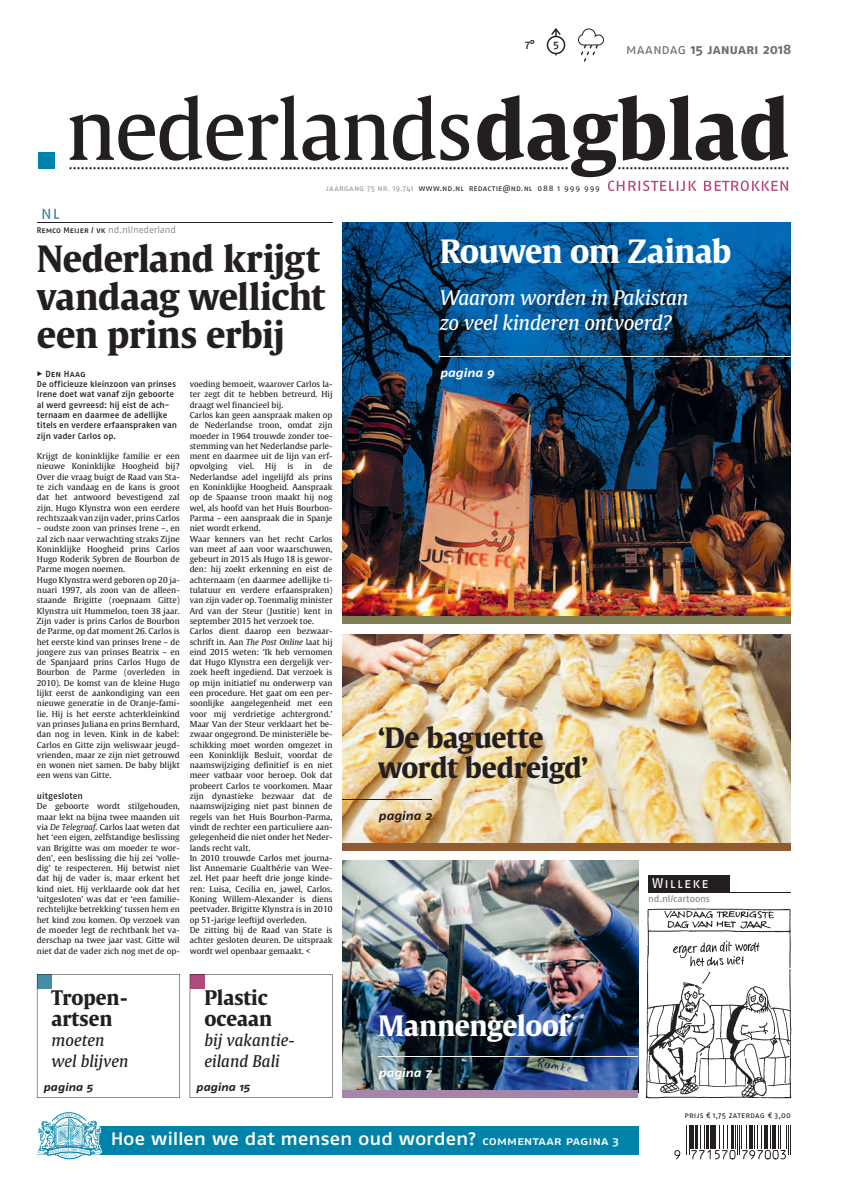
<style>
.page{position:relative;width:842px;height:1191px;background:#fff}
.page>*{position:absolute;margin:0;border:0;box-sizing:border-box;transform-origin:0 0}
.t1{font:82px "Gulliver";letter-spacing:-.025em;color:#231f20}
.t2{font:700 36px/38px "Gulliver";letter-spacing:-.015em;color:#231f20}
.t3{font:700 32px "Gulliver";letter-spacing:-.025em;color:#fff}
.t4{font:700 28px/30.9px "Gulliver";letter-spacing:-.015em;color:#231f20}
.t5{font:700 28px "Gulliver";letter-spacing:-.02em;color:#fff}
.t6{font:italic 20px/25px "Gulliver";letter-spacing:-.015em;color:#fff}
.t7{font:700 20px/20.6px "Gulliver";color:#231f20}
.t8{font:18px "Fago Pro Extd Medi";letter-spacing:-.015em;color:#fff}
.t9{font:italic 16px/20.6px "Gulliver";color:#231f20}
.t10{font:700 14px "Fago Pro";letter-spacing:-.01em;color:#6c6d70}
.t11{font:14px "Fago Pro";letter-spacing:.085em;color:#fff}
.t12{font:12px "Fago Pro Extd Bold Ita";letter-spacing:-.025em;color:#fff}
.t13{font:12px "Fago Pro Extd Bold Ita";letter-spacing:-.025em;color:#231f20}
.t14{font:500 11.2px "Fago No";color:#231f20}
.t15{font:11px "Fago Pro Extd Bold Ita";letter-spacing:-.02em;color:#231f20}
.t16{font:9.5px "Fago Pro";color:#8a9297}
.t17{font:500 9.5px "Fago Pro";color:#8a9297}
.t18{font:500 9px "Fago Pro";letter-spacing:.005em;color:#231f20}
.t19{font:500 8.7px/10.3px "Fago Pro";color:#231f20}
.t20{font:8.2px/10.3px "Gulliver";color:#231f20}
.t21{font:8.2px "Fago Pro";letter-spacing:.015em;color:#231f20}
.s1{font-weight:400}
.s2{font-weight:700}
.s3{color:#939598}
.s4{font-weight:500;font-size:8.2px;color:#231f20}
.s5{font-style:italic}
.s6{font-size:12px}
</style>
<div class="page">
<svg style="left:70px;top:167px;width:498px;height:2px"></svg>
<div style="left:38px;top:153px;width:17px;height:16px;background:#0083a9"></div>
<svg style="left:608px;top:181px;width:180px;height:10px"></svg>
<svg style="left:618px;top:167px;width:171px;height:2px"></svg>
<svg style="left:674px;top:1126px;width:117px;height:33px"></svg>
<svg style="left:546px;top:28px;width:58px;height:34px"></svg>
<div style="left:37px;top:1126px;width:601px;height:28px;background:#0083a9"></div>
<svg style="left:37px;top:1112px;width:65px;height:48px"></svg>
<img style="left:645px;top:908px;width:147px;height:191px">
<div style="left:648px;top:875px;width:82px;height:17px;background:#231f20"></div>
<hr style="left:648px;top:892px;width:143px;height:1px;background:#231f20">
<svg style="left:37px;top:974px;width:143px;height:124px"></svg>
<svg style="left:190px;top:974px;width:143px;height:124px"></svg>
<img style="left:342px;top:222px;width:449px;height:395px">
<img style="left:342px;top:861px;width:296px;height:230px">
<img style="left:342px;top:634px;width:449px;height:209px">
<div style="left:342px;top:617px;width:449px;height:7px;background:#827e53"></div>
<div style="left:342px;top:1091px;width:296px;height:7px;background:#a585a9"></div>
<div style="left:342px;top:843px;width:449px;height:8px;background:#905b30"></div>
<hr style="left:440px;top:356px;width:351px;height:1px;background:#fff">
<hr style="left:342px;top:799px;width:90px;height:1px;background:#231f20">
<hr style="left:378px;top:1056px;width:260px;height:1px;background:#fff">
<hr style="left:37px;top:222px;width:296px;height:1px;background:#231f20">
<svg style="left:43px;top:209px;width:16px;height:10px"></svg>
<h3 class="t14" style="left:525px;top:40px;width:11px">7°</h3>
<h3 class="t14" style="left:553px;top:40px;width:7px">5</h3>
<h3 class="t10" style="left:626px;top:41px;width:167px"><span class="s1">maandag</span> 15 januari 2018</h3>
<h1 class="t1" style="left:66px;top:79px;width:725px">nederlands<span class="s2">dagblad</span></h1>
<p class="t21" style="left:326px;top:185px;width:275px"><span class="s3">jaargang 75 nr. 19.741</span> www.nd.nl redactie@nd.nl 088 1 999 999</p>
<p class="t16" style="left:37px;top:226px;width:141px"><span class="s4">Remco Meijer / vk</span> nd.nl/nederland</p>
<h2 class="t2" style="left:37px;top:240px;width:290px">Nederland krijgt vandaag wellicht een prins erbij</h2>
<p class="t18" style="left:37px;top:370px;width:51px">▶ Den Haag</p>
<p class="t19" style="left:37px;top:380px;width:142px">De officieuze kleinzoon van prinses<br>Irene doet wat vanaf zijn geboorte al werd gevreesd: hij eist de ach&shy;ternaam en daarmee de adellijke titels en verdere erfaanspraken van zijn vader Carlos op.</p>
<p class="t20" style="left:37px;top:451px;width:144px;text-align:justify">Krijgt de koninklijke familie er een nieuwe Koninklijke Hoogheid bij?<br>Over die vraag buigt de Raad van Sta&shy;te zich vandaag en de kans is groot dat het antwoord bevestigend zal zijn. Hugo Klynstra won een eerdere rechtszaak van zijn vader, prins Carlos</p>
<p class="t20" style="left:37px;top:523px;width:144px">– oudste zoon van prinses Irene –, en zal zich naar verwachting straks Zijne Koninklijke Hoogheid prins Carlos Hugo Roderik Sybren de Bourbon de Parme mogen noemen.<br>Hugo Klynstra werd geboren op 20 ja&shy;nuari 1997, als zoon van de alleen&shy;staande Brigitte (roepnaam Gitte)<br>Klynstra uit Hummeloo, toen 38 jaar.<br>Zijn vader is prins Carlos de Bourbon de Parme, op dat moment 26. Carlos is het eerste kind van prinses Irene – de jongere zus van prinses Beatrix – en de Spanjaard prins Carlos Hugo de Bourbon de Parme (overleden in 2010). De komst van de kleine Hugo lijkt eerst de aankondiging van een nieuwe generatie in de Oranje-fami&shy;lie. Hij is het eerste achterkleinkind van prinses Juliana en prins Bernhard, dan nog in leven. Kink in de kabel:<br>Carlos en Gitte zijn weliswaar jeugd&shy;vrienden, maar ze zijn niet getrouwd en wonen niet samen. De baby blijkt een wens van Gitte.</p>
<p class="t18" style="left:37px;top:793px;width:48px">uitgesloten</p>
<p class="t20" style="left:37px;top:801px;width:144px;text-align:justify">De geboorte wordt stilgehouden, maar lekt na bijna twee maanden uit via <span class="s5">De Telegraaf</span>. Carlos laat weten dat het ‘een eigen, zelfstandige beslissing van Brigitte was om moeder te wor&shy;den’, een beslissing die hij zei ‘volle&shy;dig’ te respecteren. Hij betwist niet dat hij de vader is, maar erkent het kind niet. Hij verklaarde ook dat het ‘uitgesloten’ was dat er ‘een familie&shy;rechtelijke betrekking’ tussen hem en het kind zou komen. Op verzoek van de moeder legt de rechtbank het va&shy;derschap na twee jaar vast. Gitte wil niet dat de vader zich nog met de op-</p>
<p class="t20" style="left:190px;top:379px;width:144px">voeding bemoeit, waarover Carlos la&shy;ter zegt dit te hebben betreurd. Hij draagt wel financieel bij.<br>Carlos kan geen aanspraak maken op de Nederlandse troon, omdat zijn moeder in 1964 trouwde zonder toe&shy;stemming van het Nederlandse parle&shy;ment en daarmee uit de lijn van erf&shy;opvolging</p>
<p class="t20" style="left:190px;top:461px;width:144px;text-indent:134px">de Nederlandse adel ingelijfd als prins en Koninklijke Hoogheid. Aanspraak op de Spaanse troon maakt hij nog wel, als hoofd van het Huis Bourbon-Parma – een aanspraak die in Spanje niet wordt erkend.<br>Waar kenners van het recht Carlos van meet af aan voor waarschuwen, gebeurt in 2015 als Hugo 18 is gewor&shy;den: hij zoekt erkenning en eist de achternaam (en daarmee adellijke ti&shy;tulatuur en verdere erfaanspraken) van zijn vader op. Toenmalig minister Ard van der Steur (Justitie) kent in september 2015 het verzoek toe.<br>Carlos dient daarop een bezwaar&shy;schrift in. Aan <span class="s5">The Post Online</span> laat hij eind 2015 weten: ‘Ik heb vernomen dat Hugo Klynstra een dergelijk ver&shy;zoek heeft ingediend. Dat verzoek is op mijn initiatief nu onderwerp van een procedure. Het gaat om een per&shy;soonlijke aangelegenheid met een voor mij verdrietige achtergrond.’ Maar Van der Steur verklaart het be&shy;zwaar ongegrond. De ministeriële be&shy;schikking moet worden omgezet in een Koninklijk Besluit, voordat de naamswijziging definitief is en niet meer vatbaar voor beroep. Ook dat probeert Carlos te voorkomen. Maar zijn dynastieke bezwaar dat de naamswijziging niet past binnen de regels van het Huis Bourbon-Parma, vindt de rechter een particuliere aan&shy;gelegenheid die niet onder het Neder&shy;lands recht valt.<br>In 2010 trouwde Carlos met journa&shy;list Annemarie Gualthérie van Wee&shy;zel. Het paar heeft drie jonge kinde&shy;ren: Luisa, Cecilia en, jawel, Carlos.<br>Koning Willem-Alexander is diens peetvader. Brigitte Klynstra is in 2010 op 51-jarige leeftijd overleden.<br>De zitting bij de Raad van State is achter gesloten deuren. De uitspraak wordt wel openbaar gemaakt. &lt;</p>
<p class="t20" style="left:239px;top:461px;width:17px">viel.</p>
<p class="t20" style="left:265px;top:461px;width:13px">Hij</p>
<p class="t20" style="left:288px;top:461px;width:8px">is</p>
<p class="t20" style="left:305px;top:461px;width:9px">in</p>
<h3 class="t7" style="left:52px;top:987px;width:78px">Tropen&shy;artsen</h3>
<h3 class="t9" style="left:52px;top:1030px;width:78px">moeten wel blijven</h3>
<h3 class="t15" style="left:43px;top:1083px;width:51px">pagina 5</h3>
<h3 class="t7" style="left:204px;top:987px;width:69px">Plastic oceaan</h3>
<h3 class="t9" style="left:204px;top:1030px;width:92px">bij vakantie&shy;eiland Bali</h3>
<h3 class="t15" style="left:196px;top:1083px;width:56px">pagina 15</h3>
<h3 class="t3" style="left:440px;top:232px;width:293px">Rouwen om Zainab</h3>
<h3 class="t6" style="left:440px;top:285px;width:250px">Waarom worden in Pakistan zo veel kinderen ontvoerd?</h3>
<h3 class="t12" style="left:440px;top:368px;width:56px">pagina 9</h3>
<h3 class="t4" style="left:378px;top:722px;width:211px">‘De baguette wordt bedreigd’</h3>
<h3 class="t13" style="left:378px;top:811px;width:55px">pagina 2</h3>
<h3 class="t5" style="left:378px;top:1008px;width:192px">Mannengeloof</h3>
<h3 class="t12" style="left:378px;top:1069px;width:55px">pagina 7</h3>
<h3 class="t11" style="left:652px;top:878px;width:58px">Willeke</h3>
<p class="t17" style="left:648px;top:895px;width:63px">nd.nl/cartoons</p>
<p class="t21" style="left:685px;top:1112px;width:108px">prijs € 1,75 zaterdag € 3,00</p>
<h3 class="t8" style="left:111px;top:1132px;width:510px">Hoe willen we dat mensen oud worden? <span class="s6">commentaar pagina 3</span></h3>
</div>
